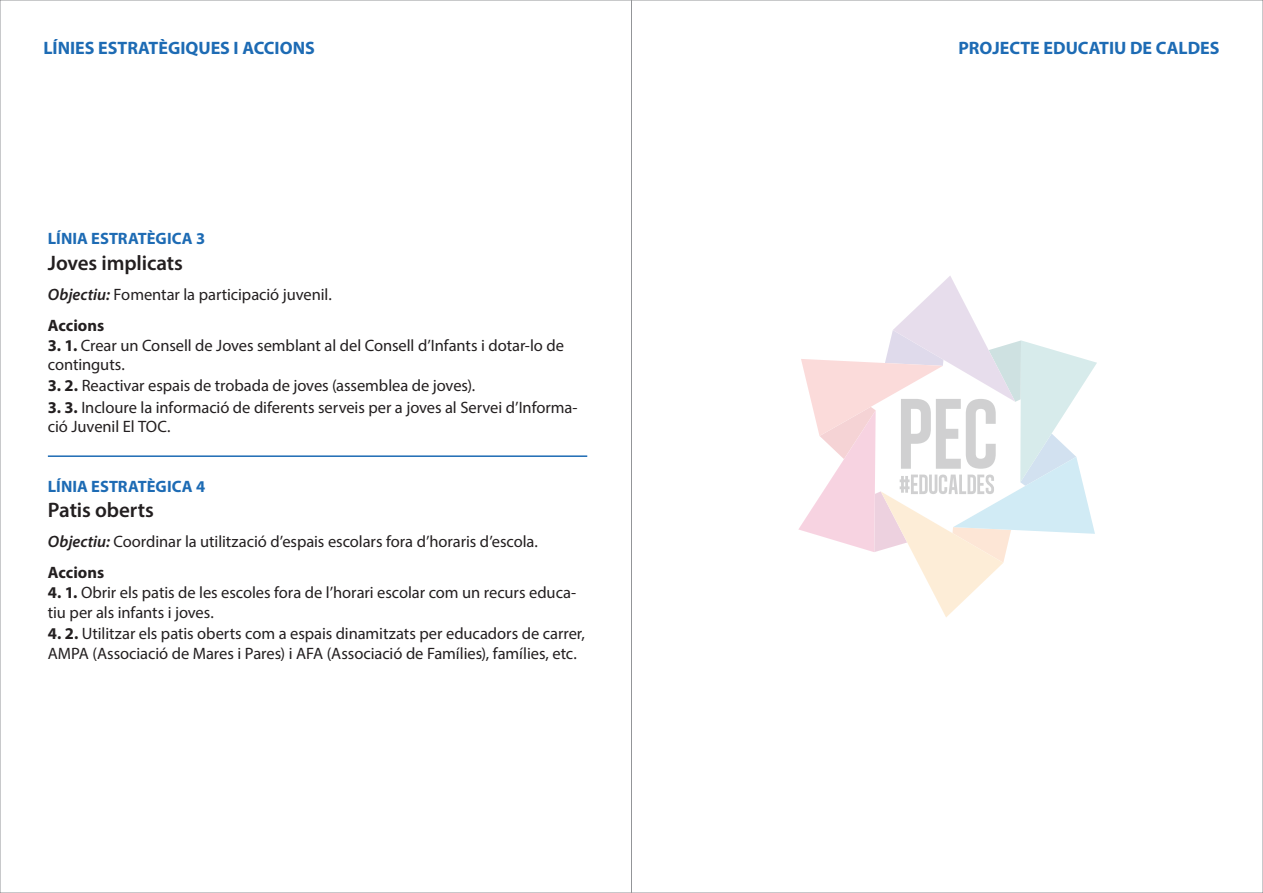
<style>
.page{position:relative;width:1263px;height:893px;background:#fff}
.page>*{position:absolute;margin:0;border:0;box-sizing:border-box;transform-origin:0 0}
.t1{font:600 21px "Myriad Pro";letter-spacing:-.01em;color:#231f20}
.t2{font:700 18px "Myriad Pro";color:#1d6bb4}
.t3{font:16.5px/19.8px "Myriad Pro";letter-spacing:-.005em;color:#231f20}
.t4{font:700 16.5px "Myriad Pro";color:#1d6bb4}
.s1{font-weight:600;font-style:italic}
.s2{font-weight:700}
</style>
<div class="page">
<svg style="left:798px;top:276px;width:299px;height:341px"></svg>
<hr style="left:48px;top:455px;width:539px;height:2px;background:#1d6bb4">
<p class="t2" style="left:43px;top:36px;width:273px">LÍNIES ESTRATÈGIQUES I ACCIONS</p>
<p class="t2" style="left:958px;top:36px;width:263px">PROJECTE EDUCATIU DE CALDES</p>
<p class="t4" style="left:48px;top:228px;width:159px">LÍNIA ESTRATÈGICA 3</p>
<p class="t1" style="left:48px;top:249px;width:137px">Joves implicats</p>
<p class="t3" style="left:48px;top:279px;width:285px;line-height:30.6px"><span class="s1">Objectiu:</span> Fomentar la participació juvenil.<br><span class="s2">Accions</span></p>
<p class="t3" style="left:48px;top:335px;width:518px"><span class="s2">3. 1.</span> Crear un Consell de Joves semblant al del Consell d’Infants i dotar-lo de continguts.</p>
<p class="t3" style="left:48px;top:376px;width:429px"><span class="s2">3. 2.</span> Reactivar espais de trobada de joves (assemblea de joves).</p>
<p class="t3" style="left:48px;top:397px;width:531px"><span class="s2">3. 3.</span> Incloure la informació de diferents serveis per a joves al Servei d’Informa&shy;ció Juvenil El TOC.</p>
<p class="t4" style="left:48px;top:475px;width:159px">LÍNIA ESTRATÈGICA 4</p>
<p class="t1" style="left:48px;top:496px;width:107px">Patis oberts</p>
<p class="t3" style="left:48px;top:526px;width:492px;line-height:30.6px"><span class="s1">Objectiu:</span> Coordinar la utilització d’espais escolars fora d’horaris d’escola.<br><span class="s2">Accions</span></p>
<p class="t3" style="left:48px;top:582px;width:530px"><span class="s2">4. 1.</span> Obrir els patis de les escoles fora de l’horari escolar com un recurs educa&shy;tiu per als infants i joves.</p>
<p class="t3" style="left:48px;top:623px;width:539px"><span class="s2">4. 2.</span> Utilitzar els patis oberts com a espais dinamitzats per educadors de carrer,<br>AMPA (Associació de Mares i Pares) i AFA (Associació de Famílies), famílies, etc.</p>
</div>
